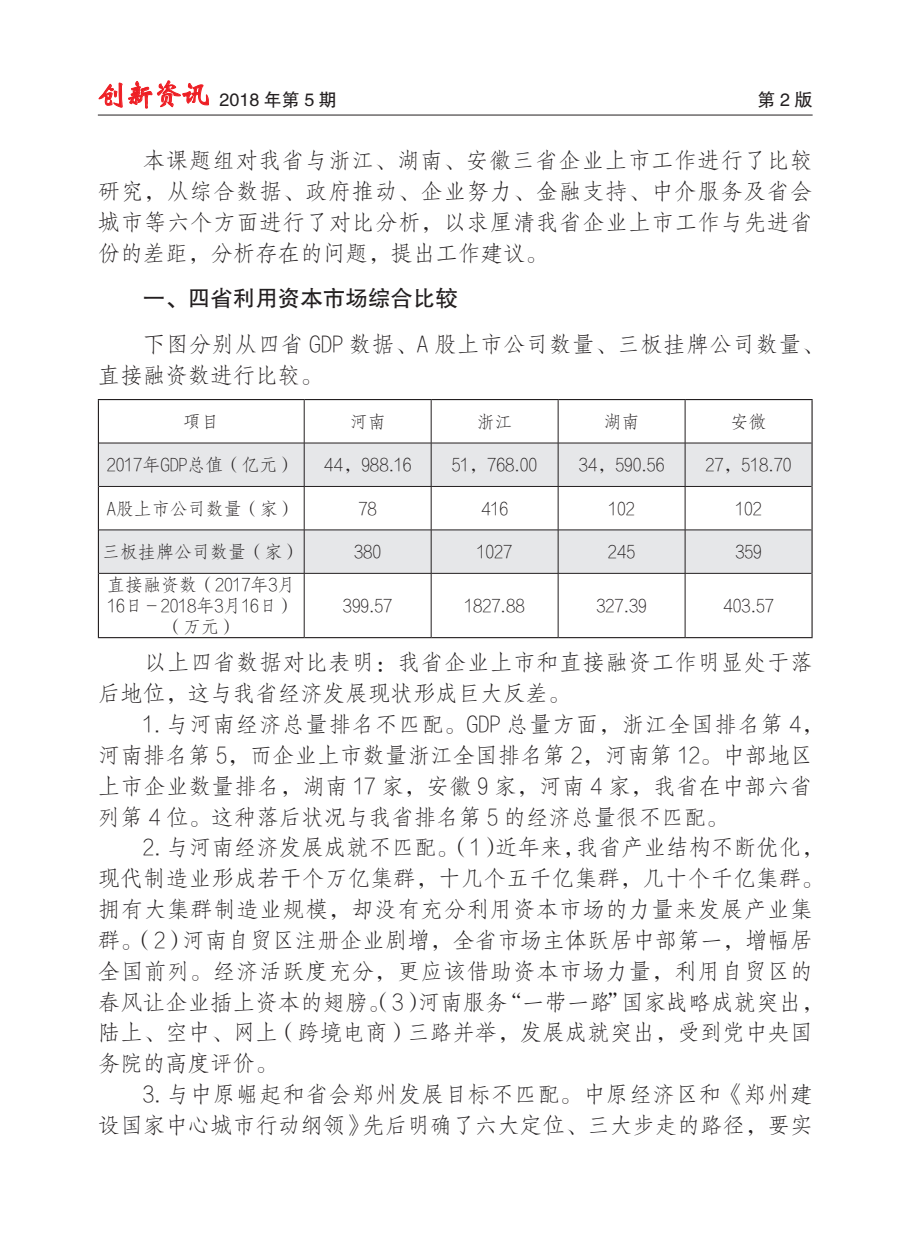
<style>
.page{position:relative;width:919px;height:1238px;background:#fff}
.page>*{position:absolute;margin:0;border:0;box-sizing:border-box;transform-origin:0 0}
.t1{font:22.5px/30.9px "FZFSK GBK1 0";letter-spacing:.01em;color:#231f20}
.t2{font:22.5px "FZHTK GBK1 0";color:#231f20}
.t3{font:18px/21px "FZFSK GBK1 0";color:#231f20;text-align:center}
.t4{font:18px "FZHTK GBK1 0";color:#231f20}
</style>
<div class="page">
<hr style="left:98px;top:115px;width:714px;height:1px;background:#231f20">
<svg style="left:99px;top:80px;width:110px;height:29px"></svg>
<div style="left:99px;top:444px;width:712px;height:42px;background:#e6e7e9"></div>
<div style="left:99px;top:530px;width:712px;height:43px;background:#e6e7e9"></div>
<hr style="left:98px;top:399px;width:206px;height:1px;background:#231f20">
<hr style="left:98px;top:400px;width:1px;height:43px;background:#231f20">
<hr style="left:304px;top:399px;width:127px;height:1px;background:#231f20">
<hr style="left:431px;top:399px;width:127px;height:1px;background:#231f20">
<hr style="left:558px;top:399px;width:127px;height:1px;background:#231f20">
<hr style="left:685px;top:399px;width:127px;height:1px;background:#231f20">
<hr style="left:811px;top:400px;width:1px;height:43px;background:#231f20">
<hr style="left:98px;top:443px;width:1px;height:43px;background:#231f20">
<hr style="left:811px;top:443px;width:1px;height:43px;background:#231f20">
<hr style="left:98px;top:486px;width:1px;height:44px;background:#231f20">
<hr style="left:811px;top:486px;width:1px;height:44px;background:#231f20">
<hr style="left:98px;top:530px;width:1px;height:43px;background:#231f20">
<hr style="left:811px;top:530px;width:1px;height:43px;background:#231f20">
<hr style="left:98px;top:573px;width:1px;height:64px;background:#231f20">
<hr style="left:811px;top:573px;width:1px;height:64px;background:#231f20">
<hr style="left:98px;top:637px;width:206px;height:1px;background:#231f20">
<hr style="left:304px;top:637px;width:127px;height:1px;background:#231f20">
<hr style="left:431px;top:637px;width:127px;height:1px;background:#231f20">
<hr style="left:558px;top:637px;width:127px;height:1px;background:#231f20">
<hr style="left:685px;top:637px;width:127px;height:1px;background:#231f20">
<hr style="left:304px;top:400px;width:1px;height:43px;background:#231f20">
<hr style="left:431px;top:400px;width:1px;height:43px;background:#231f20">
<hr style="left:558px;top:400px;width:1px;height:43px;background:#231f20">
<hr style="left:684px;top:400px;width:1px;height:43px;background:#231f20">
<hr style="left:99px;top:443px;width:205px;height:1px;background:#231f20">
<hr style="left:304px;top:443px;width:127px;height:1px;background:#231f20">
<hr style="left:304px;top:443px;width:1px;height:43px;background:#231f20">
<hr style="left:431px;top:443px;width:127px;height:1px;background:#231f20">
<hr style="left:431px;top:443px;width:1px;height:43px;background:#231f20">
<hr style="left:558px;top:443px;width:127px;height:1px;background:#231f20">
<hr style="left:558px;top:443px;width:1px;height:43px;background:#231f20">
<hr style="left:685px;top:443px;width:126px;height:1px;background:#231f20">
<hr style="left:684px;top:443px;width:1px;height:43px;background:#231f20">
<hr style="left:99px;top:486px;width:205px;height:1px;background:#231f20">
<hr style="left:304px;top:486px;width:127px;height:1px;background:#231f20">
<hr style="left:304px;top:486px;width:1px;height:43px;background:#231f20">
<hr style="left:431px;top:486px;width:127px;height:1px;background:#231f20">
<hr style="left:431px;top:486px;width:1px;height:43px;background:#231f20">
<hr style="left:558px;top:486px;width:127px;height:1px;background:#231f20">
<hr style="left:558px;top:486px;width:1px;height:43px;background:#231f20">
<hr style="left:685px;top:486px;width:126px;height:1px;background:#231f20">
<hr style="left:684px;top:486px;width:1px;height:43px;background:#231f20">
<hr style="left:99px;top:529px;width:205px;height:1px;background:#231f20">
<hr style="left:304px;top:529px;width:127px;height:1px;background:#231f20">
<hr style="left:304px;top:530px;width:1px;height:43px;background:#231f20">
<hr style="left:431px;top:529px;width:127px;height:1px;background:#231f20">
<hr style="left:431px;top:530px;width:1px;height:43px;background:#231f20">
<hr style="left:558px;top:529px;width:127px;height:1px;background:#231f20">
<hr style="left:558px;top:530px;width:1px;height:43px;background:#231f20">
<hr style="left:685px;top:529px;width:126px;height:1px;background:#231f20">
<hr style="left:684px;top:530px;width:1px;height:43px;background:#231f20">
<hr style="left:99px;top:573px;width:205px;height:1px;background:#231f20">
<hr style="left:304px;top:573px;width:127px;height:1px;background:#231f20">
<hr style="left:304px;top:573px;width:1px;height:64px;background:#231f20">
<hr style="left:431px;top:573px;width:127px;height:1px;background:#231f20">
<hr style="left:431px;top:573px;width:1px;height:64px;background:#231f20">
<hr style="left:558px;top:573px;width:127px;height:1px;background:#231f20">
<hr style="left:558px;top:573px;width:1px;height:64px;background:#231f20">
<hr style="left:685px;top:573px;width:126px;height:1px;background:#231f20">
<hr style="left:684px;top:573px;width:1px;height:64px;background:#231f20">
<p class="t4" style="left:98px;top:90px;width:240px"><sup>创新资讯</sup> 2018 年第 5 期</p>
<p class="t4" style="left:757px;top:90px;width:56px">第2版</p>
<p class="t1" style="left:98px;top:146px;width:716px;text-align:justify;text-indent:45px">本课题组对我省与浙江、湖南、安徽三省企业上市工作进行了比较研究，从综合数据、政府推动、企业努力、金融支持、中介服务及省会城市等六个方面进行了对比分析，以求厘清我省企业上市工作与先进省份的差距，分析存在的问题，提出工作建议。</p>
<p class="t2" style="left:143px;top:286px;width:317px">一、四省利用资本市场综合比较</p>
<p class="t1" style="left:98px;top:330px;width:727px;text-indent:45px">下图分别从四省 GDP 数据、A 股上市公司数量、三板挂牌公司数量、直接融资数进行比较。</p>
<p class="t3" style="left:183px;top:411px;width:37px">項目</p>
<p class="t3" style="left:349px;top:411px;width:37px">河南</p>
<p class="t3" style="left:476px;top:411px;width:37px">浙江</p>
<p class="t3" style="left:603px;top:411px;width:37px">湖南</p>
<p class="t3" style="left:730px;top:411px;width:37px">安微</p>
<p class="t3" style="left:107px;top:455px;width:190px">2017年GDP总值（亿元）</p>
<p class="t3" style="left:324px;top:455px;width:89px">44，988.16</p>
<p class="t3" style="left:452px;top:455px;width:87px">51，768.00</p>
<p class="t3" style="left:578px;top:455px;width:87px">34，590.56</p>
<p class="t3" style="left:705px;top:455px;width:87px">27，518.70</p>
<p class="t3" style="left:107px;top:498px;width:191px">A股上市公司数量（家）</p>
<p class="t3" style="left:358px;top:498px;width:20px">78</p>
<p class="t3" style="left:481px;top:498px;width:29px">416</p>
<p class="t3" style="left:608px;top:498px;width:28px">102</p>
<p class="t3" style="left:735px;top:498px;width:28px">102</p>
<p class="t3" style="left:102px;top:542px;width:199px">三板挂牌公司数量（家）</p>
<p class="t3" style="left:354px;top:542px;width:29px">380</p>
<p class="t3" style="left:477px;top:542px;width:37px">1027</p>
<p class="t3" style="left:608px;top:542px;width:29px">245</p>
<p class="t3" style="left:735px;top:542px;width:28px">359</p>
<p class="t3" style="left:107px;top:574px;width:190px">直接融资数（2017年3月<br>16日－2018年3月16日）（万元）</p>
<p class="t3" style="left:343px;top:595px;width:51px">399.57</p>
<p class="t3" style="left:464px;top:595px;width:62px">1827.88</p>
<p class="t3" style="left:596px;top:595px;width:52px">327.39</p>
<p class="t3" style="left:723px;top:595px;width:52px">403.57</p>
<p class="t1" style="left:98px;top:648px;width:716px;text-indent:46px">以上四省数据对比表明：我省企业上市和直接融资工作明显处于落后地位，这与我省经济发展现状形成巨大反差。</p>
<p class="t1" style="left:98px;top:709px;width:727px;text-indent:45px">1. 与河南经济总量排名不匹配。GDP 总量方面，浙江全国排名第 4，河南排名第 5，而企业上市数量浙江全国排名第 2，河南第 12。中部地区上市企业数量排名，湖南 17 家，安徽 9 家，河南 4 家，我省在中部六省列第 4 位。这种落后状况与我省排名第 5 的经济总量很不匹配。</p>
<p class="t1" style="left:98px;top:832px;width:727px;text-indent:45px">2. 与河南经济发展成就不匹配。（1）近年来，我省产业结构不断优化，现代制造业形成若干个万亿集群，十几个五千亿集群，几十个千亿集群。拥有大集群制造业规模，却没有充分利用资本市场的力量来发展产业集群。（2）河南自贸区注册企业剧增，全省市场主体跃居中部第一，增幅居全国前列。经济活跃度充分，更应该借助资本市场力量，利用自贸区的春风让企业插上资本的翅膀。（3）河南服务“一带一路”国家战略成就突出，陆上、空中、网上（跨境电商）三路并举，发展成就突出，受到党中央国务院的高度评价。</p>
<p class="t1" style="left:98px;top:1079px;width:716px;text-align:right">3. 与中原崛起和省会郑州发展目标不匹配。中原经济区和《郑州建<br>设国家中心城市行动纲领》先后明确了六大定位、三大步走的路径，要实</p>
</div>
